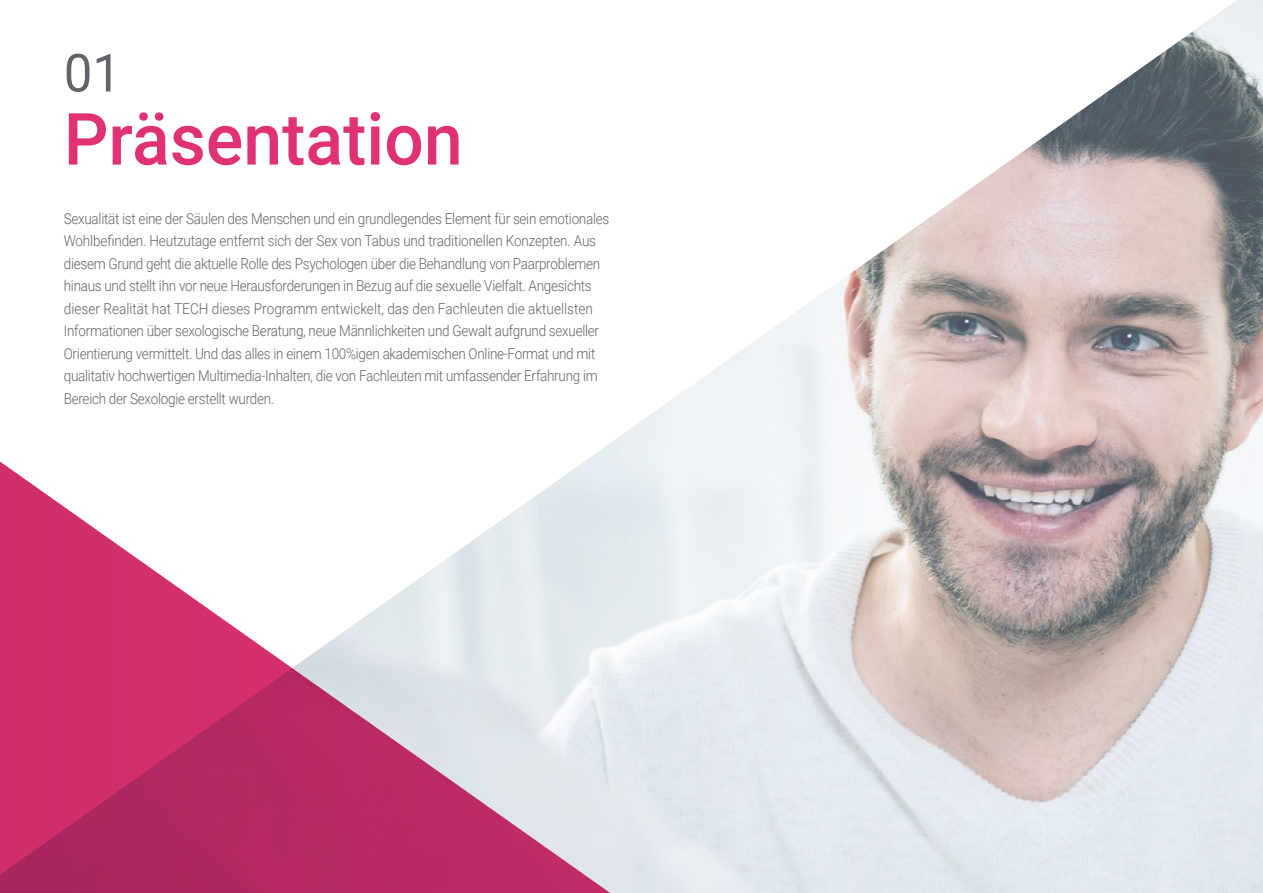
<style>
.page{position:relative;width:1263px;height:893px;background:#fff}
.page>*{position:absolute;margin:0;border:0;box-sizing:border-box;transform-origin:0 0}
.t1{font:500 72px "Roboto";color:#df3174}
.t2{font:52.5px "Roboto";color:#61646a}
.t3{font:300 15px/22.5px "Roboto";letter-spacing:-.02em;color:#61646a;scale:.9 1}
</style>
<div class="page">
<img style="left:607px;top:0;width:656px;height:893px">
<svg style="left:0;top:446px;width:640px;height:447px"></svg>
<h2 class="t2" style="left:64px;top:36px;width:59px">01</h2>
<h1 class="t1" style="left:64px;top:89px;width:400px">Präsentation</h1>
<p class="t3" style="left:64px;top:207px;width:608px">Sexualität ist eine der Säulen des Menschen und ein grundlegendes Element für sein emotionales Wohlbefinden. Heutzutage entfernt sich der Sex von Tabus und traditionellen Konzepten. Aus diesem Grund geht die aktuelle Rolle des Psychologen über die Behandlung von Paarproblemen hinaus und stellt ihn vor neue Herausforderungen in Bezug auf die sexuelle Vielfalt. Angesichts dieser Realität hat TECH dieses Programm entwickelt, das den Fachleuten die aktuellsten Informationen über sexologische Beratung, neue Männlichkeiten und Gewalt aufgrund sexueller Orientierung vermittelt. Und das alles in einem 100%igen akademischen Online-Format und mit qualitativ hochwertigen Multimedia-Inhalten, die von Fachleuten mit umfassender Erfahrung im Bereich der Sexologie erstellt wurden.</p>
</div>
